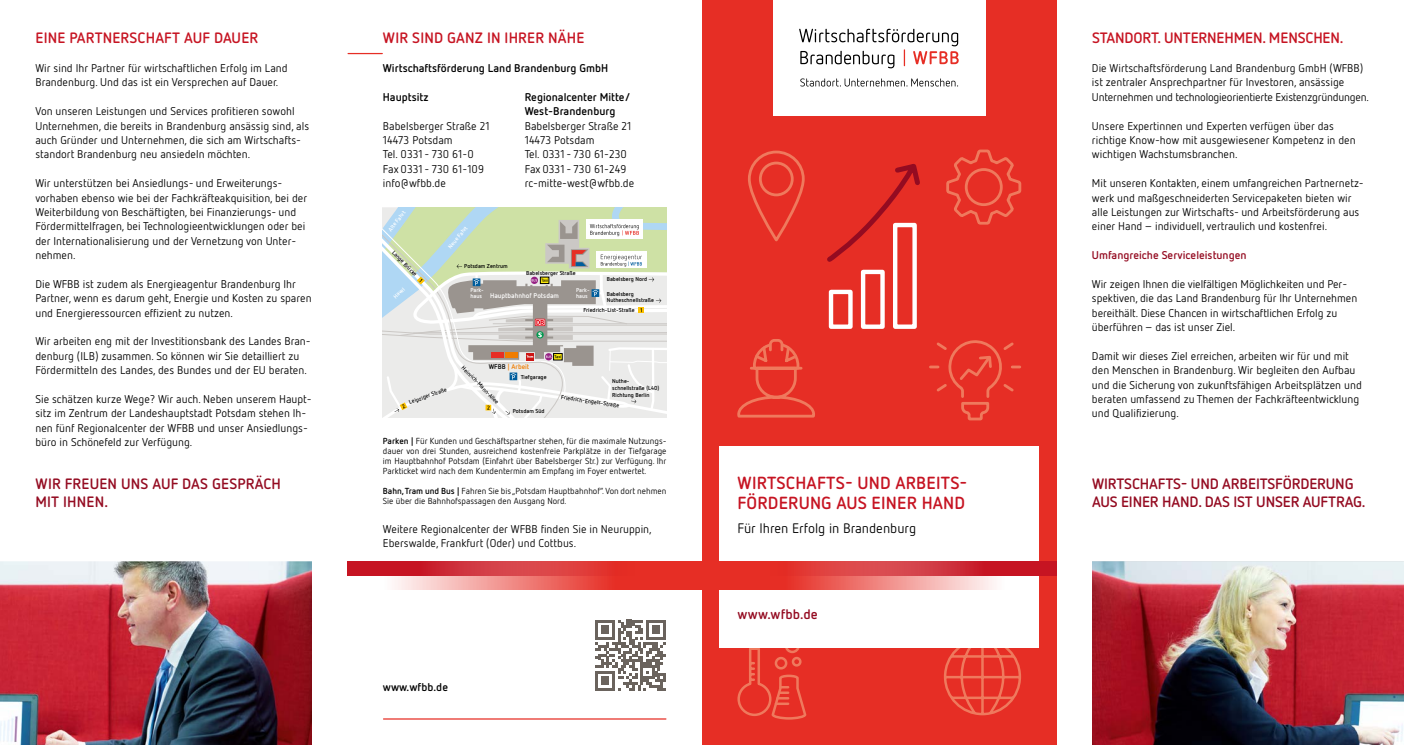
<style>
.page{position:relative;width:1404px;height:745px;background:#fff}
.page>*{position:absolute;margin:0;border:0;box-sizing:border-box;transform-origin:0 0}
.t1{font:700 17.5px/20px "Netto Pro";letter-spacing:.01em;color:#c61422}
.t2{font:700 15px/17.5px "Netto Pro";letter-spacing:-.01em;color:#940b21}
.t3{font:700 15px "Netto Pro";letter-spacing:.01em;color:#c61422}
.t4{font:700 15px/17.5px "Netto Pro";letter-spacing:.01em;color:#940b21}
.t5{font:700 15px "Netto Pro";letter-spacing:-.01em;color:#c61422}
.t6{font:13.75px "Netto Pro";color:#000}
.t7{font:700 13.75px "Netto Pro";letter-spacing:.01em;color:#940b21}
.t8{font:11.25px/14.4px "Netto Pro";color:#000}
.t9{font:700 11.25px/14.4px "Netto Pro";color:#000}
.t10{font:700 11.25px "Netto Pro";color:#940b21}
.t11{font:8.75px/10px "Netto Pro";color:#000;text-align:justify}
.t12{font:700 6.88px "Netto Pro";color:#fff}
.t13{font:700 6.88px "Netto Pro";color:#ef7c00}
.t14{font:700 5.75px/6.9px "Netto Pro";color:#000}
.t15{font:700 5.75px/5.8px "Netto Pro";color:#fff}
.s1{color:#000}
.s2{font-weight:700}
</style>
<div class="page">
<div style="left:702px;top:0;width:354px;height:744px;background:#e62e25"></div>
<svg style="left:736px;top:647px;width:72px;height:73px"></svg>
<svg style="left:942px;top:647px;width:80px;height:69px"></svg>
<svg style="left:748px;top:150px;width:57px;height:92px"></svg>
<hr style="left:383px;top:718px;width:283px;height:1px;background:#e62e25">
<svg style="left:347px;top:561px;width:355px;height:28px;background:#ed7974"></svg>
<div style="left:772px;top:0;width:213px;height:115px;background:#fff"></div>
<svg style="left:799px;top:29px;width:159px;height:39px"></svg>
<svg style="left:800px;top:78px;width:158px;height:8px"></svg>
<div style="left:719px;top:446px;width:319px;height:201px;background:#fff"></div>
<svg style="left:719px;top:561px;width:319px;height:28px;background:#ee807b"></svg>
<svg style="left:737px;top:561px;width:319px;height:14px;background:#d53136"></svg>
<svg style="left:347px;top:561px;width:319px;height:14px;background:#d52f34"></svg>
<svg style="left:595px;top:619px;width:71px;height:71px"></svg>
<svg style="left:383px;top:207px;width:283px;height:210px;background:#d8dcd0"></svg>
<svg style="left:737px;top:339px;width:78px;height:79px"></svg>
<svg style="left:827px;top:164px;width:93px;height:165px"></svg>
<hr style="left:348px;top:53px;width:34px;height:1px;background:#e62e25">
<svg style="left:946px;top:149px;width:76px;height:76px"></svg>
<svg style="left:929px;top:340px;width:92px;height:81px"></svg>
<img style="left:1092px;top:561px;width:311px;height:183px">
<img style="left:0;top:561px;width:312px;height:183px">
<h2 class="t3" style="left:36px;top:28px;width:224px">EINE PARTNERSCHAFT AUF DAUER</h2>
<p class="t8" style="left:35px;top:60px;width:254px">Wir sind Ihr Partner für wirtschaftlichen Erfolg im Land<br>Brandenburg. Und das ist ein Versprechen auf Dauer.</p>
<p class="t8" style="left:35px;top:103px;width:275px">Von unseren Leistungen und Services profitieren sowohl Unternehmen, die bereits in Brandenburg ansässig sind, als auch Gründer und Unternehmen, die sich am Wirtschafts&shy;standort Brandenburg neu ansiedeln möchten.</p>
<p class="t8" style="left:35px;top:175px;width:273px">Wir unterstützen bei Ansiedlungs- und Erweiterungs&shy;vorhaben ebenso wie bei der Fachkräfteakquisition, bei der Weiterbildung von Beschäftigten, bei Finanzierungs- und Fördermittelfragen, bei Technologieentwicklungen oder bei der Internationalisierung und der Vernetzung von Unter&shy;nehmen.</p>
<p class="t8" style="left:35px;top:276px;width:278px">Die WFBB ist zudem als Energieagentur Brandenburg Ihr<br>Partner, wenn es darum geht, Energie und Kosten zu sparen und Energieressourcen effizient zu nutzen.</p>
<p class="t8" style="left:35px;top:334px;width:277px">Wir arbeiten eng mit der Investitionsbank des Landes Bran&shy;denburg (ILB) zusammen. So können wir Sie detailliert zu<br>Fördermitteln des Landes, des Bundes und der EU beraten.</p>
<p class="t8" style="left:35px;top:391px;width:278px">Sie schätzen kurze Wege? Wir auch. Neben unserem Haupt&shy;sitz im Zentrum der Landeshauptstadt Potsdam stehen Ih&shy;nen fünf Regionalcenter der WFBB und unser Ansiedlungs&shy;büro in Schönefeld zur Verfügung.</p>
<h2 class="t4" style="left:36px;top:474px;width:247px">WIR FREUEN UNS AUF DAS GESPRÄCH<br>MIT IHNEN.</h2>
<h2 class="t3" style="left:383px;top:28px;width:203px">WIR SIND GANZ IN IHRER NÄHE</h2>
<p class="t9" style="left:383px;top:60px;width:227px">Wirtschaftsförderung Land Brandenburg GmbH</p>
<p class="t9" style="left:383px;top:89px;width:47px">Hauptsitz</p>
<p class="t8" style="left:383px;top:118px;width:108px">Babelsberger Straße 21<br>14473 Potsdam<br>Tel. 0331 - 730 61-0<br>Fax 0331 - 730 61-109 info@wfbb.de</p>
<p class="t9" style="left:524px;top:89px;width:108px">Regionalcenter Mitte/<br>West-Brandenburg</p>
<p class="t8" style="left:524px;top:118px;width:111px">Babelsberger Straße 21<br>14473 Potsdam<br>Tel. 0331 - 730 61-230<br>Fax 0331 - 730 61-249 rc-mitte-west@wfbb.de</p>
<p class="t15" style="left:387px;top:228px;width:25px;rotate:-52deg">Alte Fahrt</p>
<p class="t14" style="left:396px;top:249px;width:35px;rotate:46deg">Lange Brücke</p>
<p class="t15" style="left:392px;top:295px;width:15px;rotate:-44deg">Havel</p>
<p class="t15" style="left:447px;top:245px;width:28px;rotate:-50deg">Neue Fahrt</p>
<p class="t14" style="left:464px;top:262px;width:45px">Potsdam Zentrum</p>
<p class="t14" style="left:526px;top:269px;width:51px">Babelsberger Straße</p>
<p class="t15" style="left:470px;top:287px;width:15px;rotate:1deg">Park&shy;haus</p>
<p class="t12" style="left:490px;top:291px;width:70px">Hauptbahnhof Potsdam</p>
<p class="t15" style="left:576px;top:287px;width:15px;rotate:1deg">Park&shy;haus</p>
<p class="t14" style="left:606px;top:275px;width:42px">Babelsberg Nord</p>
<p class="t14" style="left:606px;top:289px;width:49px">Babelsberg<br>Nutheschnellstraße</p>
<p class="t14" style="left:583px;top:306px;width:53px">Friedrich-List-Straße</p>
<p class="t14" style="left:408px;top:398px;width:41px;rotate:-20deg">Leipziger Straße</p>
<p class="t13" style="left:488px;top:361px;width:42px"><span class="s1">WFBB</span> | Arbeit</p>
<p class="t14" style="left:465px;top:364px;width:52px;rotate:46deg">Heinrich-Mann-Allee</p>
<p class="t14" style="left:520px;top:373px;width:27px;rotate:1deg">Tiefgarage</p>
<p class="t14" style="left:512px;top:406px;width:33px">Potsdam Süd</p>
<p class="t14" style="left:612px;top:377px;width:49px">Nuthe&shy;schnellstraße (L40)<br>Richtung Berlin</p>
<p class="t14" style="left:561px;top:393px;width:60px;rotate:8deg">Friedrich-Engels-Straße</p>
<p class="t11" style="left:383px;top:435px;width:285px"><span class="s2">Parken |</span> Für Kunden und Geschäftspartner stehen, für die maximale Nutzungs&shy;dauer von drei Stunden, ausreichend kostenfreie Parkplätze in der Tiefgarage im Hauptbahnhof Potsdam (Einfahrt über Babelsberger Str.) zur Verfügung. Ihr Parkticket wird nach dem Kundentermin am Empfang im Foyer entwertet.</p>
<p class="t11" style="left:383px;top:485px;width:285px"><span class="s2">Bahn, Tram und Bus |</span> Fahren Sie bis „Potsdam Hauptbahnhof“. Von dort nehmen<br>Sie über die Bahnhofspassagen den Ausgang Nord.</p>
<p class="t8" style="left:383px;top:520px;width:270px">Weitere Regionalcenter der WFBB finden Sie in Neuruppin,<br>Eberswalde, Frankfurt (Oder) und Cottbus.</p>
<p class="t9" style="left:383px;top:678px;width:67px">www.wfbb.de</p>
<h1 class="t1" style="left:737px;top:472px;width:231px">WIRTSCHAFTS- UND ARBEITS-<br>FÖRDERUNG AUS EINER HAND</h1>
<p class="t6" style="left:737px;top:518px;width:180px">Für Ihren Erfolg in Brandenburg</p>
<p class="t7" style="left:737px;top:604px;width:82px">www.wfbb.de</p>
<h2 class="t5" style="left:1091px;top:28px;width:253px">STANDORT. UNTERNEHMEN. MENSCHEN.</h2>
<p class="t8" style="left:1091px;top:60px;width:278px">Die Wirtschaftsförderung Land Brandenburg GmbH (WFBB) ist zentraler Ansprechpartner für Investoren, ansässige<br>Unternehmen und technologieorientierte Existenzgründungen.</p>
<p class="t8" style="left:1091px;top:118px;width:265px">Unsere Expertinnen und Experten verfügen über das richtige Know-how mit ausgewiesener Kompetenz in den wichtigen Wachstumsbranchen.</p>
<p class="t8" style="left:1091px;top:175px;width:273px">Mit unseren Kontakten, einem umfangreichen Partnernetz&shy;werk und maßgeschneiderten Servicepaketen bieten wir alle Leistungen zur Wirtschafts- und Arbeitsförderung aus einer Hand – individuell, vertraulich und kostenfrei.</p>
<p class="t10" style="left:1091px;top:247px;width:156px">Umfangreiche Serviceleistungen</p>
<p class="t8" style="left:1091px;top:276px;width:267px">Wir zeigen Ihnen die vielfältigen Möglichkeiten und Per&shy;spektiven, die das Land Brandenburg für Ihr Unternehmen bereithält. Diese Chancen in wirtschaftlichen Erfolg zu überführen – das ist unser Ziel.</p>
<p class="t8" style="left:1091px;top:348px;width:271px">Damit wir dieses Ziel erreichen, arbeiten wir für und mit den Menschen in Brandenburg. Wir begleiten den Aufbau und die Sicherung von zukunftsfähigen Arbeitsplätzen und beraten umfassend zu Themen der Fachkräfteentwicklung und Qualifizierung.</p>
<h2 class="t2" style="left:1091px;top:474px;width:275px">WIRTSCHAFTS- UND ARBEITSFÖRDERUNG<br>AUS EINER HAND. DAS IST UNSER AUFTRAG.</h2>
</div>
